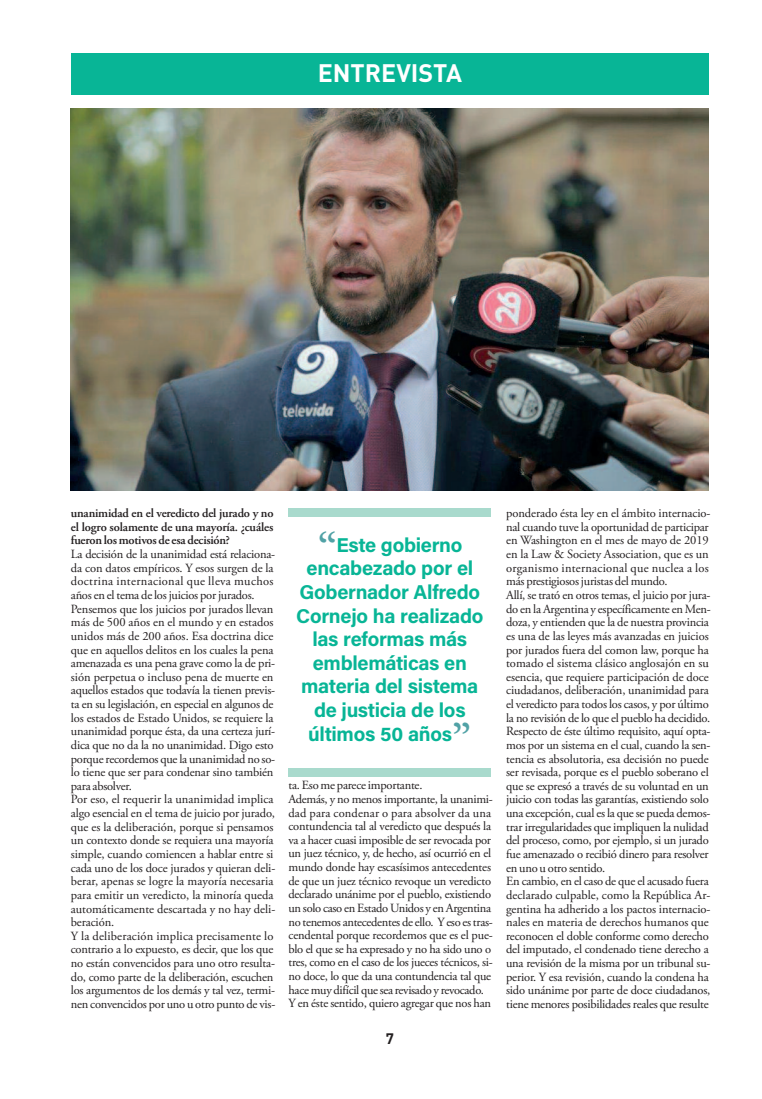
<style>
.page{position:relative;width:762px;height:1099px;background:#fff}
.page>*{position:absolute;margin:0;border:0;box-sizing:border-box;transform-origin:0 0}
.t1{font:600 45px "Adobe Garamond Pro";color:#51a2a6}
.t2{font:25px "DIN Bold Alternate";color:#fff}
.t3{font:700 20px "Acumin Pro";letter-spacing:-.015em;color:#08b596}
.t4{font:700 15px "DIN";color:#231f20}
.t5{font:12.5px/13.6px "Adobe Garamond Pro";letter-spacing:-.015em;color:#231f20}
.t6{font:600 12.5px/13.6px "Adobe Garamond Pro";letter-spacing:-.02em;color:#231f20;text-align:justify}
</style>
<div class="page">
<div style="left:71px;top:53px;width:638px;height:41px;background:#08b596"></div>
<div style="left:288px;top:508px;width:203px;height:9px;background:#a9dacd"></div>
<div style="left:288px;top:767px;width:203px;height:9px;background:#a9dacd"></div>
<img style="left:71px;top:108px;width:638px;height:382px">
<h2 class="t2" style="left:318px;top:59px;width:146px">ENTREVISTA</h2>
<p class="t6" style="left:71px;top:507px;width:204px">unanimidad en el veredicto del jurado y no el logro solamente de una mayoría. ¿cuáles fueron los motivos de esa decisión?</p>
<p class="t5" style="left:71px;top:548px;width:206px">La decisión de la unanimidad está relaciona&shy;da con datos empíricos. Y esos surgen de la doctrina internacional que lleva muchos años en el tema de los juicios por jurados.<br>Pensemos que los juicios por jurados llevan más de 500 años en el mundo y en estados unidos más de 200 años. Esa doctrina dice que en aquellos delitos en los cuales la pena amenazada es una pena grave como la de pri&shy;sión perpetua o incluso pena de muerte en aquellos estados que todavía la tienen previs&shy;ta en su legislación, en especial en algunos de los estados de Estado Unidos, se requiere la unanimidad porque ésta, da una certeza jurí&shy;dica que no da la no unanimidad. Digo esto porque recordemos que la unanimidad no so&shy;lo tiene que ser para condenar sino también para absolver.<br>Por eso, el requerir la unanimidad implica algo esencial en el tema de juicio por jurado, que es la deliberación, porque si pensamos un contexto donde se requiera una mayoría simple, cuando comiencen a hablar entre si cada uno de los doce jurados y quieran deli&shy;berar, apenas se logre la mayoría necesaria para emitir un veredicto, la minoría queda automáticamente descartada y no hay deli&shy;beración.<br>Y la deliberación implica precisamente lo contrario a lo expuesto, es decir, que los que no están convencidos para uno otro resulta&shy;do, como parte de la deliberación, escuchen los argumentos de los demás y tal vez, termi&shy;nen convencidos por uno u otro punto de vis-</p>
<h1 class="t1" style="left:317px;top:530px;width:21px">“</h1>
<h3 class="t3" style="left:336px;top:537px;width:127px">Este gobierno</h3>
<h3 class="t3" style="left:306px;top:560px;width:168px">encabezado por el</h3>
<h3 class="t3" style="left:299px;top:584px;width:182px">Gobernador Alfredo</h3>
<h3 class="t3" style="left:296px;top:608px;width:189px">Cornejo ha realizado</h3>
<h3 class="t3" style="left:312px;top:631px;width:156px">las reformas más</h3>
<h3 class="t3" style="left:313px;top:655px;width:156px">emblemáticas en</h3>
<h3 class="t3" style="left:301px;top:678px;width:179px">materia del sistema</h3>
<h3 class="t3" style="left:314px;top:702px;width:153px">de justicia de los</h3>
<h3 class="t3" style="left:308px;top:726px;width:145px">últimos 50 años</h3>
<h1 class="t1" style="left:452px;top:722px;width:21px">”</h1>
<p class="t5" style="left:288px;top:779px;width:206px">ta. Eso me parece importante.<br>Además, y no menos importante, la unanimi&shy;dad para condenar o para absolver da una contundencia tal al veredicto que después la va a hacer cuasi imposible de ser revocada por un juez técnico, y, de hecho, así ocurrió en el mundo donde hay escasísimos antecedentes de que un juez técnico revoque un veredicto declarado unánime por el pueblo, existiendo un solo caso en Estado Unidos y en Argentina no tenemos antecedentes de ello. Y eso es tras&shy;cendental porque recordemos que es el pue&shy;blo el que se ha expresado y no ha sido uno o tres, como en el caso de los jueces técnicos, si&shy;no doce, lo que da una contundencia tal que hace muy difícil que sea revisado y revocado.<br>Y en éste sentido, quiero agregar que nos han</p>
<p class="t4" style="left:386px;top:1029px;width:10px">7</p>
<p class="t5" style="left:506px;top:507px;width:206px">ponderado ésta ley en el ámbito internacio&shy;nal cuando tuve la oportunidad de participar en Washington en el mes de mayo de 2019 en la Law &amp; Society Association, que es un organismo internacional que nuclea a los más prestigiosos juristas del mundo.<br>Allí, se trató en otros temas, el juicio por jura&shy;do en la Argentina y específicamente en Men&shy;doza, y entienden que la de nuestra provincia es una de las leyes más avanzadas en juicios por jurados fuera del comon law, porque ha tomado el sistema clásico anglosajón en su esencia, que requiere participación de doce ciudadanos, deliberación, unanimidad para el veredicto para todos los casos, y por último la no revisión de lo que el pueblo ha decidido.<br>Respecto de éste último requisito, aquí opta&shy;mos por un sistema en el cual, cuando la sen&shy;tencia es absolutoria, esa decisión no puede ser revisada, porque es el pueblo soberano el que se expresó a través de su voluntad en un juicio con todas las garantías, existiendo solo una excepción, cual es la que se pueda demos&shy;trar irregularidades que impliquen la nulidad del proceso, como, por ejemplo, si un jurado fue amenazado o recibió dinero para resolver en uno u otro sentido.<br>En cambio, en el caso de que el acusado fuera declarado culpable, como la República Ar&shy;gentina ha adherido a los pactos internacio&shy;nales en materia de derechos humanos que reconocen el doble conforme como derecho del imputado, el condenado tiene derecho a una revisión de la misma por un tribunal su&shy;perior. Y esa revisión, cuando la condena ha sido unánime por parte de doce ciudadanos, tiene menores posibilidades reales que resulte</p>
</div>
